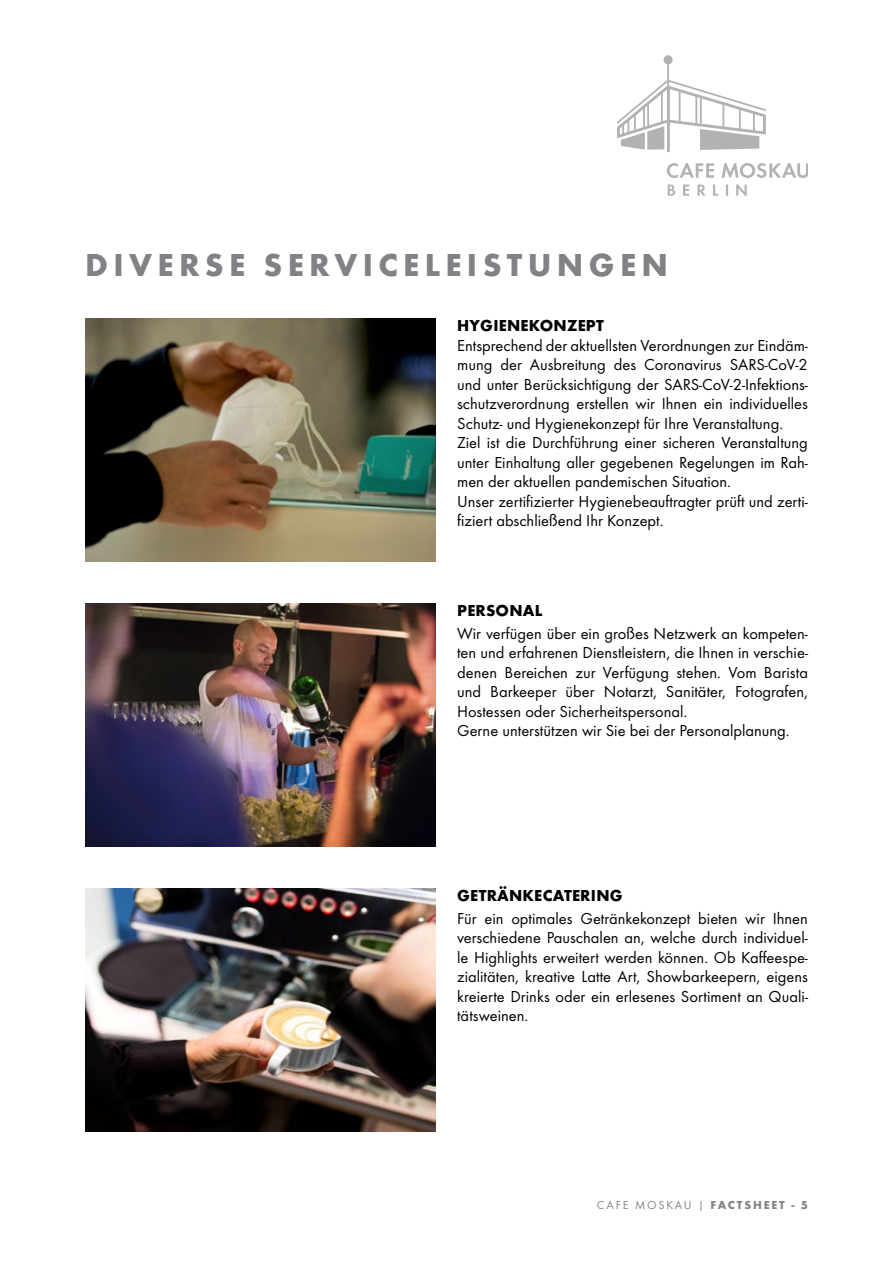
<style>
.page{position:relative;width:893px;height:1263px;background:#fff}
.page>*{position:absolute;margin:0;border:0;box-sizing:border-box;transform-origin:0 0}
.t1{font:700 33px "Function Pro";letter-spacing:.16em;color:#808285}
.t2{font:16.5px/19.5px "Function Pro";color:#000}
.t3{font:700 16.5px "Function Pro";letter-spacing:.015em;color:#000}
.t4{font:700 12px "Function Pro";color:#828487}
.t5{font:12px "Function Pro";color:#828487}
.s1{font-weight:400}
</style>
<div class="page">
<svg style="left:667px;top:163px;width:141px;height:15px"></svg>
<svg style="left:668px;top:184px;width:79px;height:11px"></svg>
<hr style="left:667px;top:62px;width:2px;height:27px;background:#b1b3b3">
<div style="left:663px;top:55px;width:10px;height:9px;background:#b1b3b3;border-radius:50%"></div>
<hr style="left:667px;top:88px;width:3px;height:64px;background:#b1b3b3">
<svg style="left:617px;top:80px;width:149px;height:70px"></svg>
<img style="left:85px;top:889px;width:350px;height:242px">
<img style="left:85px;top:604px;width:351px;height:242px">
<img style="left:85px;top:319px;width:351px;height:242px">
<h1 class="t1" style="left:85px;top:245px;width:302px">DIVERSE SERVICELEISTUNGEN</h1>
<p class="t3" style="left:457px;top:316px;width:35px">HYGIENEKONZEPT</p>
<p class="t2" style="left:457px;top:336px;width:352px">Entsprechend der aktuellsten Verordnungen zur Eindäm&shy;mung der Ausbreitung des Coronavirus SARS-CoV-2 und unter Berücksichtigung der SARS-CoV-2-Infektions&shy;schutzverordnung erstellen wir Ihnen ein individuelles Schutz- und Hygienekonzept für Ihre Veranstaltung.<br>Ziel ist die Durchführung einer sicheren Veranstaltung unter Einhaltung aller gegebenen Regelungen im Rah&shy;men der aktuellen pandemischen Situation.<br>U nser zertifizierter Hygienebeauftragter prüft und zerti&shy;fiziert abschließend Ihr Konzept.</p>
<p class="t3" style="left:457px;top:601px;width:22px">PERSONAL</p>
<p class="t2" style="left:457px;top:623px;width:352px">Wir verfügen über ein großes Netzwerk an kompeten&shy;ten und erfahrenen Dienstleistern, die Ihnen in verschie&shy;denen Bereichen zur Verfügung stehen. Vom Barista und Barkeeper über Notarzt, Sanitäter, Fotografen, Hostessen oder Sicherheitspersonal.<br>Gerne unterstützen wir Sie bei der Personalplanung.</p>
<p class="t3" style="left:457px;top:886px;width:11px">GETR</p>
<p class="t3" style="left:497px;top:886px;width:24px">ÄNKE</p>
<p class="t3" style="left:543px;top:886px;width:22px">CATERING</p>
<p class="t2" style="left:457px;top:908px;width:352px;text-align:justify">Für ein optimales Getränkekonzept bieten wir Ihnen verschiedene Pauschalen an, welche durch individuel&shy;le Highlights erweitert werden können. Ob Kaffeespe&shy;zialitäten, kreative Latte Art, Showbarkeepern, eigens kreierte Drinks oder ein erlesenes Sortiment an Quali&shy;tätsweinen.</p>
<p class="t5" style="left:597px;top:1198px;width:9px">cafe</p>
<p class="t5" style="left:635px;top:1198px;width:32px">moska</p>
<p class="t4" style="left:684px;top:1198px;width:36px"><span class="s1">u |</span> FACTSHEET</p>
<p class="t4" style="left:791px;top:1198px;width:18px">- 5</p>
</div>
